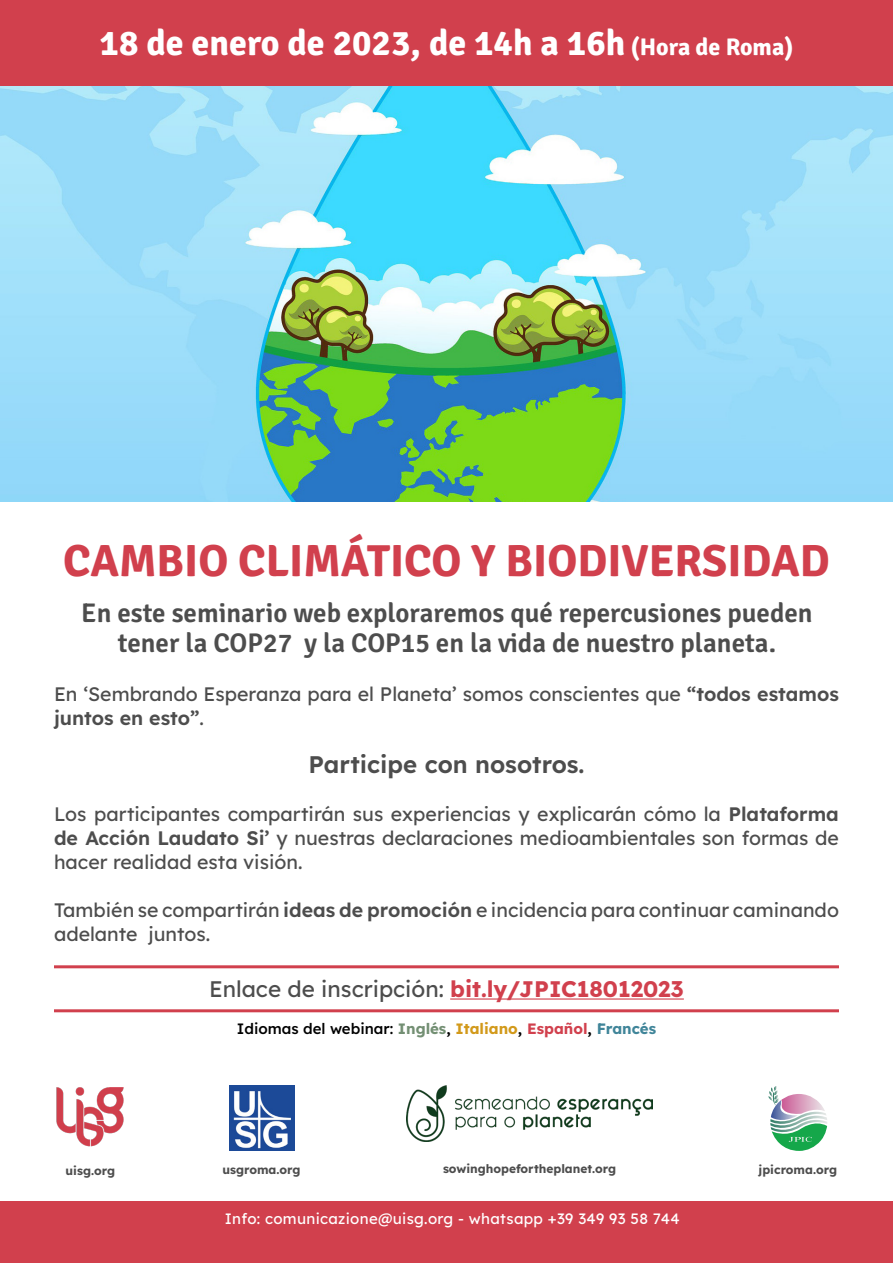
<style>
.page{position:relative;width:893px;height:1263px;background:#fff}
.page>*{position:absolute;margin:0;border:0;box-sizing:border-box;transform-origin:0 0}
.t1{font:700 45px "Signika";color:#d1404d}
.t2{font:700 36px "Signika";color:#fff}
.t3{font:600 27px/30px "Signika";color:#4d4d4d;text-align:center}
.t4{font:600 24px "Lexend";color:#4d4d4d}
.t5{font:22.5px "Lexend";color:#4d4d4d}
.t6{font:19.5px/24px "Lexend";color:#4d4d4d}
.t7{font:500 15px "Lexend";color:#000}
.t8{font:15px "Lexend";letter-spacing:.02em;color:#fff}
.t9{font:700 12px "Lexend";color:#4d4d4d}
.s1{font-size:24px}
.s2{font-weight:600}
.s3{font-weight:700;color:#d1404d}
.s4{font-weight:700;color:#738f73}
.s5{font-weight:700}
.s6{font-weight:700;color:#d2991a}
.s7{font-weight:700;color:#408599}
</style>
<div class="page">
<img style="left:0;top:85px;width:893px;height:417px">
<div style="left:0;top:0;width:893px;height:85px;background:#d1404d"></div>
<hr style="left:54px;top:1009px;width:785px;height:3px;background:#d1404d">
<hr style="left:54px;top:965px;width:785px;height:3px;background:#d1404d">
<div style="left:0;top:1201px;width:893px;height:62px;background:#d1404d"></div>
<img style="left:56px;top:1087px;width:68px;height:60px">
<hr style="left:450px;top:998px;width:234px;height:1px;background:#d1404d">
<img style="left:229px;top:1085px;width:65px;height:65px">
<img style="left:406px;top:1085px;width:247px;height:56px">
<svg style="left:768px;top:1086px;width:59px;height:65px"></svg>
<p class="t2" style="left:100px;top:17px;width:695px">18 de enero de 2023, de 14h a 16h <span class="s1">(Hora de Roma)</span></p>
<p class="t1" style="left:63px;top:529px;width:768px">CAMBIO CLIMÁTICO Y BIODIVERSIDAD</p>
<p class="t3" style="left:81px;top:596px;width:733px">En este seminario web exploraremos qué repercusiones pueden tener la COP27 y la COP15 en la vida de nuestro planeta.</p>
<p class="t6" style="left:54px;top:681px;width:786px">En ‘Sembrando Esperanza para el Planeta’ somos conscientes que <span class="s2">“todos estamos juntos en esto”</span>.</p>
<p class="t4" style="left:308px;top:747px;width:278px">Participe con nosotros.</p>
<p class="t6" style="left:54px;top:801px;width:786px;text-align:justify">Los participantes compartirán sus experiencias y explicarán cómo la <span class="s2">Plataforma de Acción Laudato Si’</span> y nuestras declaraciones medioambientales son formas de hacer realidad esta visión.</p>
<p class="t6" style="left:54px;top:897px;width:786px">También se compartirán <span class="s2">ideas de promoción</span> e incidencia para continuar caminando adelante juntos.</p>
<p class="t5" style="left:209px;top:972px;width:476px">Enlace de inscripción: <span class="s3">bit.ly/JPIC18012023</span></p>
<p class="t9" style="left:66px;top:1161px;width:51px">uisg.org</p>
<p class="t7" style="left:237px;top:1017px;width:421px">Idiomas del webinar: <span class="s4">Inglés</span><span class="s5">,</span> <span class="s6">Italiano</span><span class="s5">,</span> <span class="s3">Español</span><span class="s5">,</span> <span class="s7">Francés</span></p>
<p class="t9" style="left:223px;top:1161px;width:80px">usgroma.org</p>
<p class="t9" style="left:443px;top:1160px;width:175px">sowinghopefortheplanet.org</p>
<p class="t9" style="left:759px;top:1161px;width:80px">jpicroma.org</p>
<p class="t8" style="left:225px;top:1208px;width:457px">Info: comunicazione@uisg.org - whatsapp +39 349 93 58 744</p>
</div>
